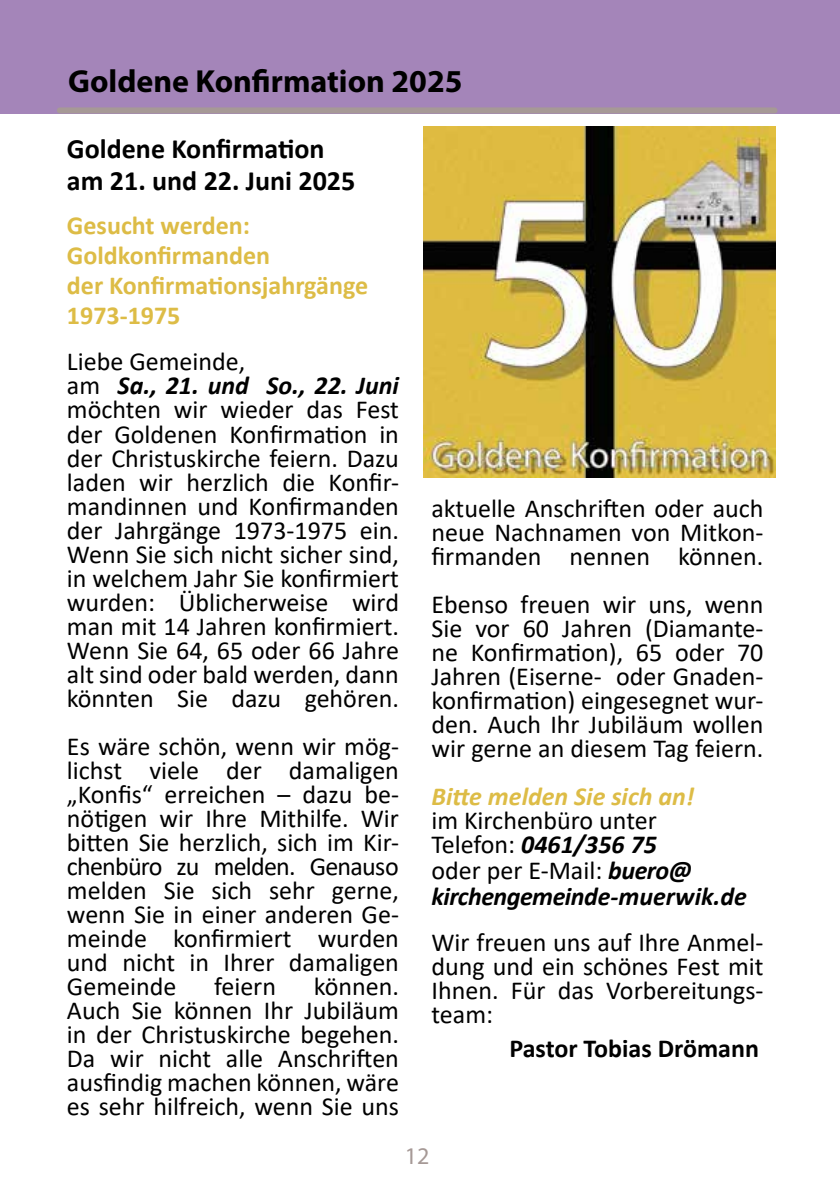
<style>
.page{position:relative;width:840px;height:1191px;background:#fff}
.page>*{position:absolute;margin:0;border:0;box-sizing:border-box;transform-origin:0 0}
.t1{font:700 32px "Myriad Pro";color:#000}
.t2{font:700 28px/32px "Calibri";color:#000}
.t3{font:26px/24px "Calibri";color:#000;text-align:justify}
.t4{font:italic 700 26px/25.4px "Calibri";color:#000}
.t5{font:700 26px/30px "Calibri";color:#ddbc46}
.t6{font:italic 700 26px "Calibri";color:#ddbc46}
.t7{font:700 26px "Calibri";color:#000}
.t8{font:24px "Myriad Pro";color:#a69996}
.s1{font-weight:700;font-style:italic}
.s2{font-weight:400;font-style:normal}
</style>
<div class="page">
<div style="left:0;top:0;width:839px;height:113px;background:#a485b9"></div>
<div style="left:60px;top:107px;width:714px;height:6px;background:#a69996"></div>
<img style="left:423px;top:126px;width:352px;height:351px">
<p class="t1" style="left:68px;top:60px;width:396px">Goldene Konfirmation 2025</p>
<p class="t2" style="left:67px;top:133px;width:290px">Goldene Konfirmation am 21. und 22. Juni 2025</p>
<p class="t5" style="left:67px;top:210px;width:302px">Gesucht werden:<br>Goldkonfirmanden<br>der Konfirmationsjahrgänge<br>1973-1975</p>
<p class="t3" style="left:67px;top:349px;width:333px;text-align:left">Liebe Gemeinde,<br>am <span class="s1">Sa., 21. und So., 22. Juni </span>möchten wir wieder das Fest der Goldenen Konfirmation in der Christuskirche feiern. Dazu laden wir herzlich die Konfir&shy;mandinnen und Konfirmanden der Jahrgänge 1973-1975 ein.<br>Wenn Sie sich nicht sicher sind, in welchem Jahr Sie konfirmiert wurden: Üblicherweise wird man mit 14 Jahren konfirmiert.<br>Wenn Sie 64, 65 oder 66 Jahre alt sind oder bald werden, dann könnten Sie dazu gehören.</p>
<p class="t3" style="left:67px;top:733px;width:333px">Es wäre schön, wenn wir mög&shy;lichst viele der damaligen „Konfis“ erreichen – dazu be&shy;nötigen wir Ihre Mithilfe. Wir bitten Sie herzlich, sich im Kir&shy;chenbüro zu melden. Genauso melden Sie sich sehr gerne, wenn Sie in einer anderen Ge&shy;meinde konfirmiert wurden und nicht in Ihrer damaligen Gemeinde</p>
<p class="t3" style="left:214px;top:973px;width:63px">feiern</p>
<p class="t3" style="left:67px;top:973px;width:333px;text-indent:247px">können.<br>Auch Sie können Ihr Jubiläum in der Christuskirche begehen.<br>Da wir nicht alle Anschriften ausfindig machen können, wäre es sehr hilfreich, wenn Sie uns</p>
<p class="t3" style="left:431px;top:495px;width:333px">aktuelle Anschriften oder auch neue Nachnamen von Mitkon&shy;firmanden nennen können.</p>
<p class="t3" style="left:431px;top:591px;width:333px">Ebenso freuen wir uns, wenn Sie vor 60 Jahren (Diamante&shy;ne Konfirmation), 65 oder 70<br>Jahren (Eiserne- oder Gnaden&shy;konfirmation) eingesegnet wur&shy;den. Auch Ihr Jubiläum wollen wir gerne an diesem Tag feiern.</p>
<p class="t6" style="left:431px;top:778px;width:264px">Bitte melden Sie sich an!</p>
<p class="t4" style="left:431px;top:807px;width:317px"><span class="s2">im Kirchenbüro unter<br>Telefon:</span> 0461/356 75<br><span class="s2">oder per E-Mail:</span> buero@ kirchengemeinde-muerwik.de</p>
<p class="t3" style="left:431px;top:929px;width:333px">Wir freuen uns auf Ihre Anmel&shy;dung und ein schönes Fest mit Ihnen. Für das Vorbereitungs&shy;team:</p>
<p class="t7" style="left:509px;top:1030px;width:251px">Pastor Tobias Drömann</p>
<p class="t8" style="left:404px;top:1140px;width:26px">12</p>
</div>
